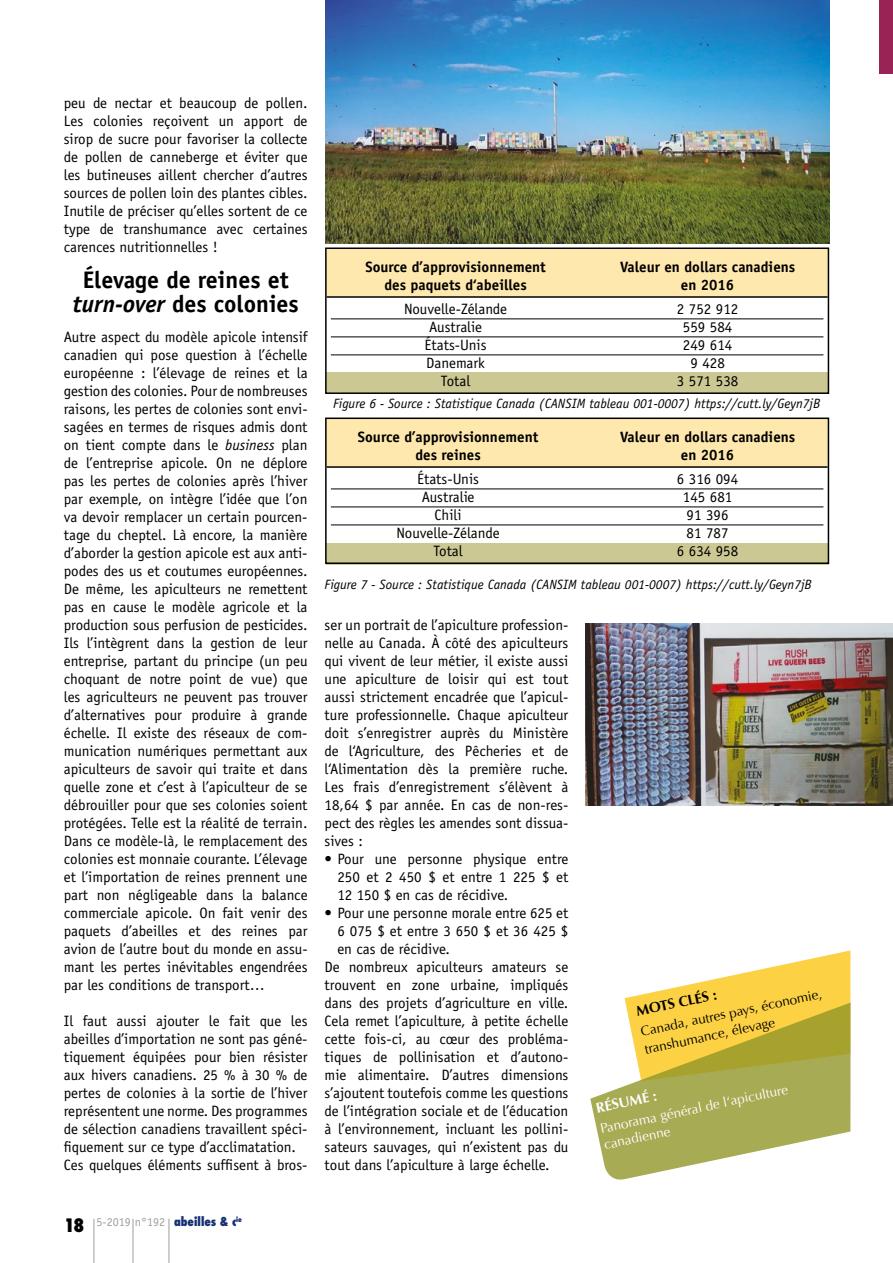
<style>
.page{position:relative;width:893px;height:1263px;background:#fff}
.page>*{position:absolute;margin:0;border:0;box-sizing:border-box;transform-origin:0 0}
.t1{font:700 24px/24px "Officina Sans";color:#000;text-align:center}
.t2{font:15px/18px "Officina Sans";color:#000;text-align:justify}
.t3{font:700 15px "Officina Sans";color:#000}
.t4{font:700 14.25px "Optima";color:#000}
.t5{font:700 14.25px "Optima";color:#fff}
.t6{font:italic 13.5px "Officina Sans";color:#000}
.t7{font:13.5px/18px "Optima";color:#000}
.t8{font:13.5px/16.5px "Optima";color:#fff}
.t9{font:12px "Officina Sans";color:#9d9d9c}
.s1{font-style:italic}
.s2{font-family:"Futura";font-weight:800;font-stretch:condensed;font-size:18px;color:#000}
.s3{font-family:"Futura";font-weight:800;font-stretch:condensed;color:#163072}
</style>
<div class="page">
<hr style="left:133px;top:1219px;width:1px;height:44px;background:#9d9d9c">
<hr style="left:169px;top:1219px;width:1px;height:44px;background:#9d9d9c">
<hr style="left:94px;top:1219px;width:1px;height:44px;background:#9d9d9c">
<div style="left:326px;top:372px;width:503px;height:21px;background:#cbc893"></div>
<div style="left:326px;top:543px;width:503px;height:21px;background:#cbc893"></div>
<div style="left:879px;top:0;width:14px;height:73px;background:#992354"></div>
<div style="left:325px;top:418px;width:502px;height:49px;background:#fee8ad"></div>
<div style="left:326px;top:248px;width:503px;height:48px;background:#fee8ad"></div>
<hr style="left:327px;top:296px;width:501px;height:2px;background:#000">
<hr style="left:331px;top:318px;width:492px;height:1px;background:#000">
<hr style="left:331px;top:336px;width:492px;height:1px;background:#000">
<hr style="left:331px;top:354px;width:492px;height:1px;background:#000">
<div style="left:325px;top:247px;width:504px;height:147px;border:2px solid #000"></div>
<img style="left:325px;top:0;width:504px;height:243px">
<hr style="left:327px;top:466px;width:501px;height:2px;background:#000">
<hr style="left:331px;top:488px;width:492px;height:1px;background:#000">
<hr style="left:331px;top:506px;width:492px;height:1px;background:#000">
<hr style="left:331px;top:524px;width:492px;height:1px;background:#000">
<div style="left:325px;top:417px;width:504px;height:147px;border:2px solid #000"></div>
<img style="left:585px;top:624px;width:308px;height:181px">
<svg style="left:625px;top:950px;width:225px;height:52px"></svg>
<svg style="left:590px;top:1002px;width:261px;height:178px;fill:#a7ab53"></svg>
<p class="t2" style="left:64px;top:94px;width:245px">peu de nectar et beaucoup de pollen.<br>Les colonies reçoivent un apport de sirop de sucre pour favoriser la collecte de pollen de canneberge et éviter que les butineuses aillent chercher d’autres sources de pollen loin des plantes cibles.<br>Inutile de préciser qu’elles sortent de ce type de transhumance avec certaines carences nutritionnelles !</p>
<h1 class="t1" style="left:73px;top:268px;width:228px">Élevage de reines et <span class="s1">turn-over</span> des colonies</h1>
<p class="t2" style="left:64px;top:328px;width:245px">Autre aspect du modèle apicole intensif canadien qui pose question à l’échelle européenne : l’élevage de reines et la gestion des colonies. Pour de nombreuses raisons, les pertes de colonies sont envi&shy;sagées en termes de risques admis dont on tient compte dans le <span class="s1">business</span> plan de l’entreprise apicole. On ne déplore pas les pertes de colonies après l’hiver par exemple, on intègre l’idée que l’on va devoir remplacer un certain pourcen&shy;tage du cheptel. Là encore, la manière d’aborder la gestion apicole est aux anti&shy;podes des us et coutumes européennes.<br>De même, les apiculteurs ne remettent pas en cause le modèle agricole et la production sous perfusion de pesticides.<br>Ils l’intègrent dans la gestion de leur entreprise, partant du principe (un peu choquant de notre point de vue) que les agriculteurs ne peuvent pas trouver d’alternatives pour produire à grande échelle. Il existe des réseaux de com&shy;munication numériques permettant aux apiculteurs de savoir qui traite et dans quelle zone et c’est à l’apiculteur de se débrouiller pour que ses colonies soient protégées. Telle est la réalité de terrain.<br>Dans ce modèle-là, le remplacement des colonies est monnaie courante. L’élevage et l’importation de reines prennent une part non négligeable dans la balance commerciale apicole. On fait venir des paquets d’abeilles et des reines par avion de l’autre bout du monde en assu&shy;mant les pertes inévitables engendrées par les conditions de transport…</p>
<p class="t2" style="left:64px;top:1012px;width:245px;text-align:left">Il faut aussi ajouter le fait que les abeilles d’importation ne sont pas géné&shy;tiquement équipées pour bien résister aux hivers canadiens. 25 % à 30 % de pertes de colonies à la sortie de l’hiver représentent une norme. Des programmes de sélection canadiens travaillent spéci&shy;fiquement sur ce type d’acclimatation.<br>Ces quelques éléments suffisent à bros-</p>
<p class="t3" style="left:365px;top:258px;width:182px">Source d’approvisionnement</p>
<p class="t3" style="left:620px;top:258px;width:177px">Valeur en dollars canadiens</p>
<p class="t3" style="left:384px;top:276px;width:144px">des paquets d‘abeilles</p>
<p class="t3" style="left:681px;top:276px;width:55px">en 2016</p>
<p class="t2" style="left:404px;top:300px;width:105px">Nouvelle-Zélande</p>
<p class="t2" style="left:677px;top:300px;width:63px">2 752 912</p>
<p class="t2" style="left:429px;top:318px;width:54px">Australie</p>
<p class="t2" style="left:683px;top:318px;width:51px">559 584</p>
<p class="t2" style="left:425px;top:336px;width:63px">États-Unis</p>
<p class="t2" style="left:683px;top:336px;width:51px">249 614</p>
<p class="t2" style="left:426px;top:354px;width:60px">Danemark</p>
<p class="t2" style="left:690px;top:354px;width:36px">9 428</p>
<p class="t2" style="left:441px;top:372px;width:31px">Total</p>
<p class="t2" style="left:677px;top:372px;width:63px">3 571 538</p>
<p class="t6" style="left:333px;top:396px;width:489px">Figure 6 - Source : Statistique Canada (CANSIM tableau 001-0007) https://cutt.ly/Geyn7jB</p>
<p class="t3" style="left:358px;top:428px;width:182px">Source d’approvisionnement</p>
<p class="t3" style="left:620px;top:428px;width:177px">Valeur en dollars canadiens</p>
<p class="t3" style="left:415px;top:446px;width:67px">des reines</p>
<p class="t3" style="left:681px;top:446px;width:55px">en 2016</p>
<p class="t2" style="left:417px;top:470px;width:63px">États-Unis</p>
<p class="t2" style="left:677px;top:470px;width:63px">6 316 094</p>
<p class="t2" style="left:422px;top:488px;width:54px">Australie</p>
<p class="t2" style="left:683px;top:488px;width:51px">145 681</p>
<p class="t2" style="left:435px;top:506px;width:28px">Chili</p>
<p class="t2" style="left:687px;top:506px;width:43px">91 396</p>
<p class="t2" style="left:397px;top:524px;width:105px">Nouvelle-Zélande</p>
<p class="t2" style="left:687px;top:524px;width:43px">81 787</p>
<p class="t2" style="left:433px;top:542px;width:31px">Total</p>
<p class="t2" style="left:677px;top:542px;width:63px">6 634 958</p>
<p class="t6" style="left:325px;top:576px;width:489px">Figure 7 - Source : Statistique Canada (CANSIM tableau 001-0007) https://cutt.ly/Geyn7jB</p>
<p class="t2" style="left:325px;top:616px;width:245px">ser un portrait de l’apiculture profession&shy;nelle au Canada. À côté des apiculteurs qui vivent de leur métier, il existe aussi une apiculture de loisir qui est tout aussi strictement encadrée que l’apicul&shy;ture professionnelle. Chaque apiculteur doit s’enregistrer auprès du Ministère de l‘Agriculture, des Pêcheries et de l‘Alimentation dès la première ruche.<br>Les frais d’enregistrement s’élèvent à 18,64 $ par année. En cas de non-res&shy;pect des règles les amendes sont dissua&shy;sives :</p>
<p class="t2" style="left:337px;top:850px;width:233px;text-indent:-13px">• Pour une personne physique entre 250 et 2 450 $ et entre 1 225 $ et 12 150 $ en cas de récidive.</p>
<p class="t2" style="left:325px;top:904px;width:245px">• Pour une personne morale entre 625 et</p>
<p class="t2" style="left:337px;top:922px;width:233px">6 075 $ et entre 3 650 $ et 36 425 $</p>
<p class="t2" style="left:337px;top:940px;width:114px">en cas de récidive.</p>
<p class="t2" style="left:325px;top:958px;width:245px">De nombreux apiculteurs amateurs se</p>
<p class="t2" style="left:325px;top:976px;width:245px">trouvent en zone urbaine, impliqués</p>
<p class="t2" style="left:325px;top:994px;width:245px">dans des projets d’agriculture en ville.</p>
<p class="t2" style="left:325px;top:1012px;width:245px">Cela remet l’apiculture, à petite échelle</p>
<p class="t2" style="left:325px;top:1030px;width:245px">cette fois-ci, au cœur des probléma-</p>
<p class="t2" style="left:325px;top:1048px;width:245px">tiques de pollinisation et d’autono-</p>
<p class="t2" style="left:325px;top:1066px;width:245px">mie alimentaire. D’autres dimensions</p>
<p class="t2" style="left:325px;top:1084px;width:245px">s’ajoutent toutefois comme les questions</p>
<p class="t2" style="left:325px;top:1102px;width:245px">de l’intégration sociale et de l’éducation</p>
<p class="t2" style="left:325px;top:1120px;width:245px">à l’environnement, incluant les pollini-</p>
<p class="t2" style="left:325px;top:1138px;width:245px">sateurs sauvages, qui n’existent pas du</p>
<p class="t2" style="left:325px;top:1156px;width:227px">tout dans l’apiculture à large échelle.</p>
<p class="t4" style="left:635px;top:1003px;width:83px;rotate:-12deg">MOTS CLÉS :</p>
<p class="t7" style="left:639px;top:1023px;width:186px;rotate:-12deg">Canada, autres pays, économie, transhumance, élevage</p>
<p class="t5" style="left:595px;top:1100px;width:63px;rotate:-12deg">RÉSUMÉ :</p>
<p class="t8" style="left:599px;top:1121px;width:193px;rotate:-12deg">Panorama général de l‘apiculture canadienne</p>
<p class="t9" style="left:64px;top:1215px;width:180px"><span class="s2">18</span> 5-2019 n°192 <span class="s3">abeilles &amp; c</span><sup>ie</sup></p>
</div>
